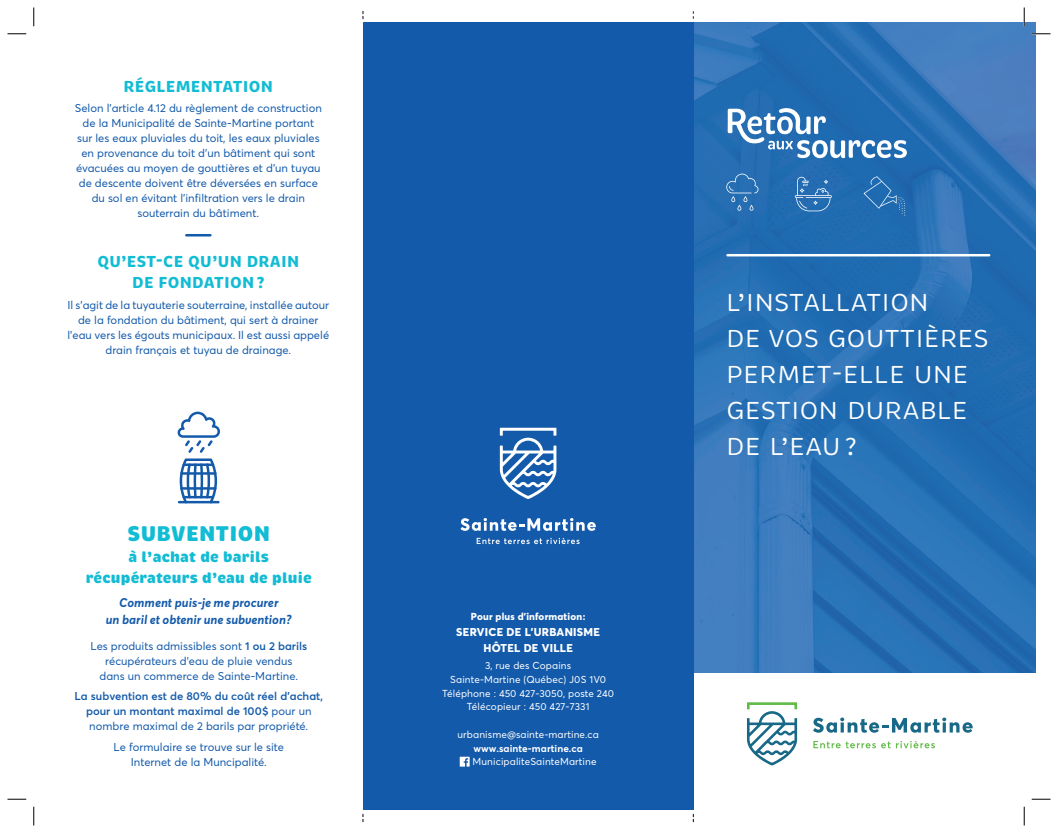
<style>
.page{position:relative;width:1058px;height:833px;background:#fff}
.page>*{position:absolute;margin:0;border:0;box-sizing:border-box;transform-origin:0 0}
.t1{font:25.12px/35.9px "Brevia";letter-spacing:.025em;color:#fff}
.t2{font:900 21.75px "Brevia";letter-spacing:.015em;color:#12bcd4}
.t3{font:700 16.25px/21.2px "Brevia";letter-spacing:.015em;color:#12bcd4;text-align:center}
.t4{font:900 15px/21.2px "Brevia";letter-spacing:.01em;color:#12bcd4;text-align:center}
.t5{font:italic 700 12.5px/16.2px "Averta";color:#135aaa;text-align:center}
.t6{font:11.25px/15px "Averta";color:#135aaa;text-align:center}
.t7{font:600 11.25px/15px "Averta";color:#135aaa;text-align:center}
.t8{font:800 11.25px/16px "Averta";letter-spacing:.025em;color:#fff;text-align:center}
.t9{font:10px/13.8px "Averta";letter-spacing:.01em;color:#fff;text-align:center}
.t10{font:800 10px "Averta";letter-spacing:.02em;color:#fff}
.t11{font:700 10px "Averta";letter-spacing:.01em;color:#fff}
.s1{font-weight:600}
.s2{font-weight:400}
</style>
<div class="page">
<svg style="left:747px;top:702px;width:50px;height:63px"></svg>
<svg style="left:813px;top:717px;width:159px;height:15px"></svg>
<svg style="left:813px;top:741px;width:77px;height:7px"></svg>
<svg style="left:896px;top:741px;width:38px;height:7px"></svg>
<img style="left:693px;top:22px;width:342px;height:650px">
<hr style="left:727px;top:254px;width:262px;height:2px;background:#fff">
<svg style="left:178px;top:411px;width:42px;height:92px"></svg>
<hr style="left:182px;top:463px;width:32px;height:3px;background:#135aaa">
<hr style="left:182px;top:496px;width:32px;height:2px;background:#135aaa">
<hr style="left:180px;top:472px;width:36px;height:2px;background:#135aaa">
<hr style="left:180px;top:487px;width:36px;height:2px;background:#135aaa">
<hr style="left:178px;top:501px;width:41px;height:2px;background:#135aaa">
<hr style="left:186px;top:234px;width:24px;height:2px;background:#135aaa">
<div style="left:363px;top:22px;width:330px;height:788px;background:#135aaa"></div>
<svg style="left:794px;top:177px;width:37px;height:34px"></svg>
<svg style="left:726px;top:174px;width:32px;height:37px"></svg>
<svg style="left:863px;top:176px;width:42px;height:40px;background:#2b72b4"></svg>
<svg style="left:727px;top:108px;width:179px;height:50px"></svg>
<svg style="left:460px;top:756px;width:9px;height:10px"></svg>
<svg style="left:460px;top:518px;width:136px;height:13px"></svg>
<svg style="left:500px;top:427px;width:56px;height:72px"></svg>
<svg style="left:476px;top:538px;width:103px;height:6px"></svg>
<svg style="left:8px;top:33px;width:18px;height:2px"></svg>
<svg style="left:1031px;top:33px;width:19px;height:2px"></svg>
<svg style="left:8px;top:798px;width:18px;height:2px"></svg>
<svg style="left:1031px;top:798px;width:19px;height:2px"></svg>
<svg style="left:33px;top:8px;width:2px;height:18px"></svg>
<svg style="left:33px;top:806px;width:2px;height:19px"></svg>
<svg style="left:1023px;top:8px;width:2px;height:18px"></svg>
<svg style="left:1023px;top:806px;width:2px;height:19px"></svg>
<h3 class="t3" style="left:124px;top:76px;width:151px">RÉGLEMENTATION</h3>
<p class="t6" style="left:75px;top:101px;width:249px">Selon l’article 4.12 du règlement de construction de la Municipalité de Sainte-Martine portant sur les eaux pluviales du toit, les eaux pluviales en provenance du toit d’un bâtiment qui sont évacuées au moyen de gouttières et d’un tuyau de descente doivent être déversées en surface du sol en évitant l’infiltration vers le drain souterrain du bâtiment.</p>
<h3 class="t3" style="left:97px;top:251px;width:203px">QU’EST-CE QU’UN DRAIN<br>DE FONDATION?</h3>
<p class="t6" style="left:68px;top:297px;width:263px">Il s’agit de la tuyauterie souterraine, installée autour de la fondation du bâtiment, qui sert à drainer l’eau vers les égouts municipaux. Il est aussi appelé drain français et tuyau de drainage.</p>
<h2 class="t2" style="left:127px;top:519px;width:144px">SUBVENTION</h2>
<h3 class="t4" style="left:86px;top:546px;width:228px">à l’achat de barils récupérateurs d’eau de pluie</h3>
<p class="t5" style="left:106px;top:595px;width:187px">Comment puis-je me procurer<br>un baril et obtenir une subvention ?</p>
<p class="t6" style="left:90px;top:638px;width:218px">Les produits admissibles sont <span class="s1">1 ou 2 barils </span>récupérateurs d’eau de pluie vendus<br>dans un commerce de Sainte-Martine.</p>
<p class="t7" style="left:75px;top:688px;width:250px">La subvention est de 80 % du coût réel d’achat, pour un montant maximal de 100 $ <span class="s2">pour un nombre maximal de 2 barils par propriété.</span></p>
<p class="t6" style="left:114px;top:739px;width:172px">Le formulaire se trouve sur le site<br>Internet de la Muncipalité.</p>
<p class="t10" style="left:471px;top:610px;width:116px">Pour plus d’information :</p>
<p class="t8" style="left:456px;top:624px;width:145px">SERVICE DE L’URBANISME<br>HÔTEL DE VILLE</p>
<p class="t9" style="left:442px;top:658px;width:173px">3, rue des Copains<br>Sainte-Martine (Québec) J0S 1V0<br>Téléphone : 450 427-3050, poste 240<br>Télécopieur : 450 427-7331</p>
<p class="t9" style="left:457px;top:727px;width:143px">urbanisme@sainte-martine.ca</p>
<p class="t11" style="left:473px;top:741px;width:111px">www.sainte-martine.ca</p>
<p class="t9" style="left:472px;top:754px;width:125px">MunicipaliteSainteMartine</p>
<h1 class="t1" style="left:726px;top:285px;width:263px">L’INSTALLATION<br>DE VOS GOUTTIÈRES<br>PERMET-ELLE UNE<br>GESTION DURABLE<br>DE L’EAU ?</h1>
</div>
